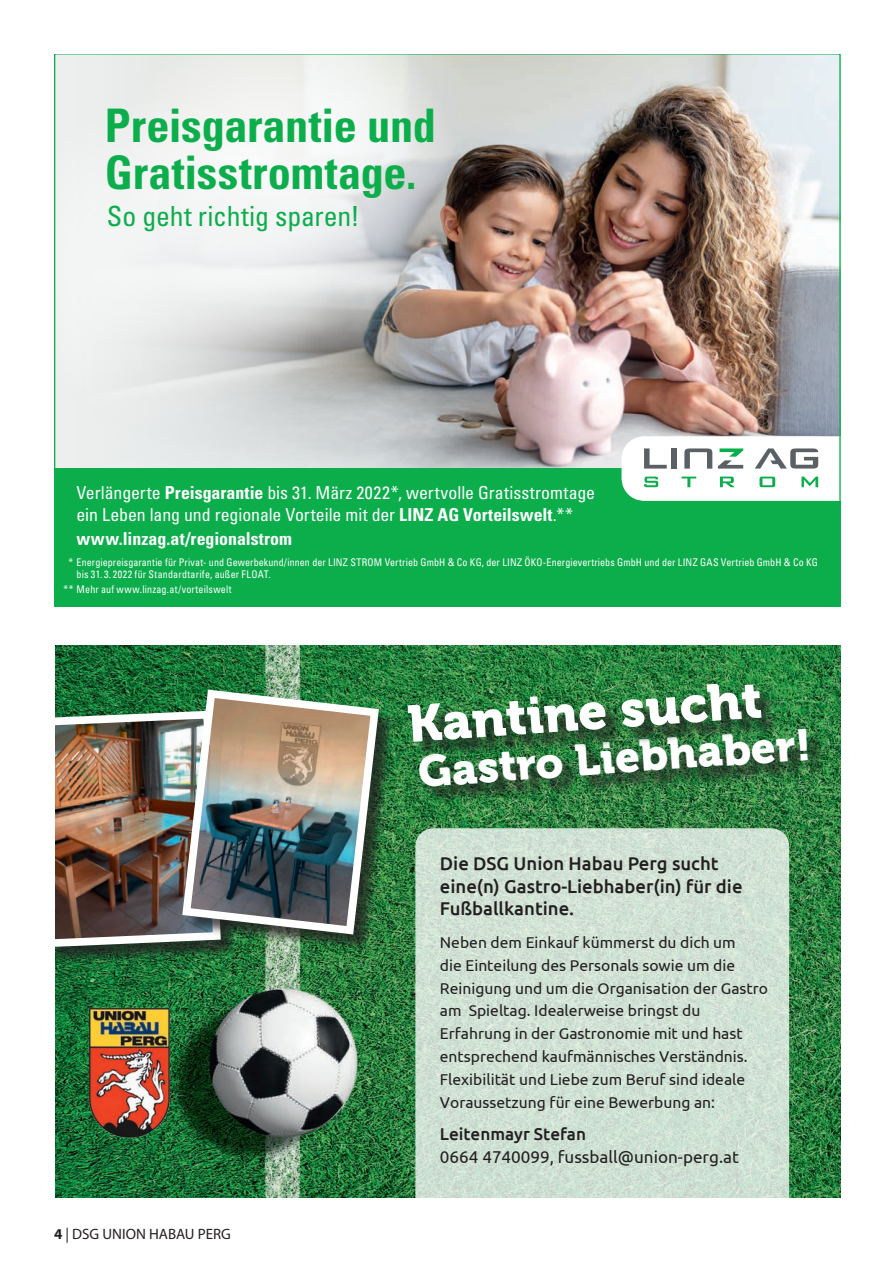
<style>
.page{position:relative;width:893px;height:1263px;background:#fff}
.page>*{position:absolute;margin:0;border:0;box-sizing:border-box;transform-origin:0 0}
.t1{font:51.3px "Museo 900";color:#fff}
.t2{font:700 condensed 46.2px/46.2px "Univers LT Std";color:#0cae4c}
.t3{font:43.95px "Museo 900";color:#fff}
.t4{font:condensed 27.75px "Univers LT Std";letter-spacing:-.005em;color:#0cae4c}
.t5{font:500 18.45px/22.8px "Ubuntu";color:#231f20}
.t6{font:condensed 17.85px/21.1px "Univers LT Std";color:#fff}
.t7{font:700 condensed 17.85px "Univers LT Std";color:#fff}
.t8{font:17.1px "Ubuntu";color:#231f20}
.t9{font:500 17.1px "Ubuntu";color:#231f20}
.t10{font:15.6px/22.8px "Ubuntu";color:#231f20}
.t11{font:15px "Myriad Pro";color:#231f20}
.t12{font:condensed 10.5px/12.6px "Univers LT Std";letter-spacing:.015em;color:#fff}
.s1{font-weight:700}
.s2{color:#0cae4c}
</style>
<div class="page">
<img style="left:55px;top:645px;width:785px;height:553px">
<div style="left:422px;top:731px;width:404px;height:74px;background:#231f20;opacity:.75"></div>
<div style="left:410px;top:686px;width:370px;height:74px;background:#231f20;opacity:.75"></div>
<svg style="left:415px;top:828px;width:374px;height:370px;background:#c9ddcd"></svg>
<img style="left:74px;top:993px;width:113px;height:160px">
<div style="left:54px;top:713px;width:185px;height:252px;background:#231f20;opacity:.75"></div>
<img style="left:55px;top:707px;width:130px;height:244px">
<div style="left:185px;top:692px;width:212px;height:260px;background:#231f20;opacity:.75"></div>
<img style="left:178px;top:685px;width:205px;height:254px">
<hr style="left:54px;top:645px;width:1px;height:553px;background:#fff">
<img style="left:449px;top:56px;width:390px;height:413px">
<svg style="left:56px;top:56px;width:393px;height:413px;background:#c3c8c7"></svg>
<svg style="left:120px;top:56px;width:337px;height:280px"></svg>
<svg style="left:56px;top:94px;width:282px;height:338px;fill:#f0f1f1"></svg>
<div style="left:54px;top:469px;width:787px;height:138px;background:#0cae4c"></div>
<svg style="left:621px;top:436px;width:218px;height:65px"></svg>
<h2 class="t2" style="left:105px;top:103px;width:332px">Preisgarantie und<br>Gratisstromtage.</h2>
<h3 class="t4" style="left:107px;top:199px;width:254px">So geht richtig sparen!</h3>
<p class="t6" style="left:76px;top:482px;width:520px">Verlängerte <span class="s1">Preisgarantie</span> bis 31. März 2022*, wertvolle Gratisstromtage ein Leben lang und regionale Vorteile mit der <span class="s1">LINZ AG Vorteilswelt</span>.**</p>
<p class="t7" style="left:76px;top:528px;width:217px">www.linzag.at/regionalstrom</p>
<p class="t12" style="left:77px;top:555px;width:743px;text-indent:-13px"><span class="s2">*</span>* Energiepreisgarantie für Privat- und Gewerbekund/innen der LINZ STROM Vertrieb GmbH &amp; Co KG, der LINZ ÖKO-Energievertriebs GmbH und der LINZ GAS Vertrieb GmbH &amp; Co KG bis 31. 3. 2022 für Standardtarife, außer FLOAT.</p>
<p class="t12" style="left:63px;top:582px;width:170px">** Mehr auf www.linzag.at/vorteilswelt</p>
<h1 class="t1" style="left:405px;top:695px;width:357px;rotate:-4deg">Kantine sucht</h1>
<h3 class="t3" style="left:417px;top:747px;width:395px;rotate:-4deg">Gastro Liebhaber!</h3>
<p class="t11" style="left:54px;top:1224px;width:178px"><span class="s1">4</span> | DSG UNION HABAU PERG</p>
<p class="t5" style="left:440px;top:851px;width:304px">Die DSG Union Habau Perg sucht eine(n) Gastro-Liebhaber(in) für die<br>Fußballkantine.</p>
<p class="t10" style="left:440px;top:931px;width:330px">Neben dem Einkauf kümmerst du dich um<br>die Einteilung des Personals sowie um die Reinigung und um die Organisation der Gastro am Spieltag. Idealerweise bringst du Erfahrung in der Gastronomie mit und hast entsprechend kaufmännisches Verständnis.<br>Flexibilität und Liebe zum Beruf sind ideale Voraussetzung für eine Bewerbung an:</p>
<p class="t9" style="left:440px;top:1123px;width:148px">Leitenmayr Stefan</p>
<p class="t8" style="left:440px;top:1146px;width:301px">0664 4740099, fussball@union-perg.at</p>
</div>
